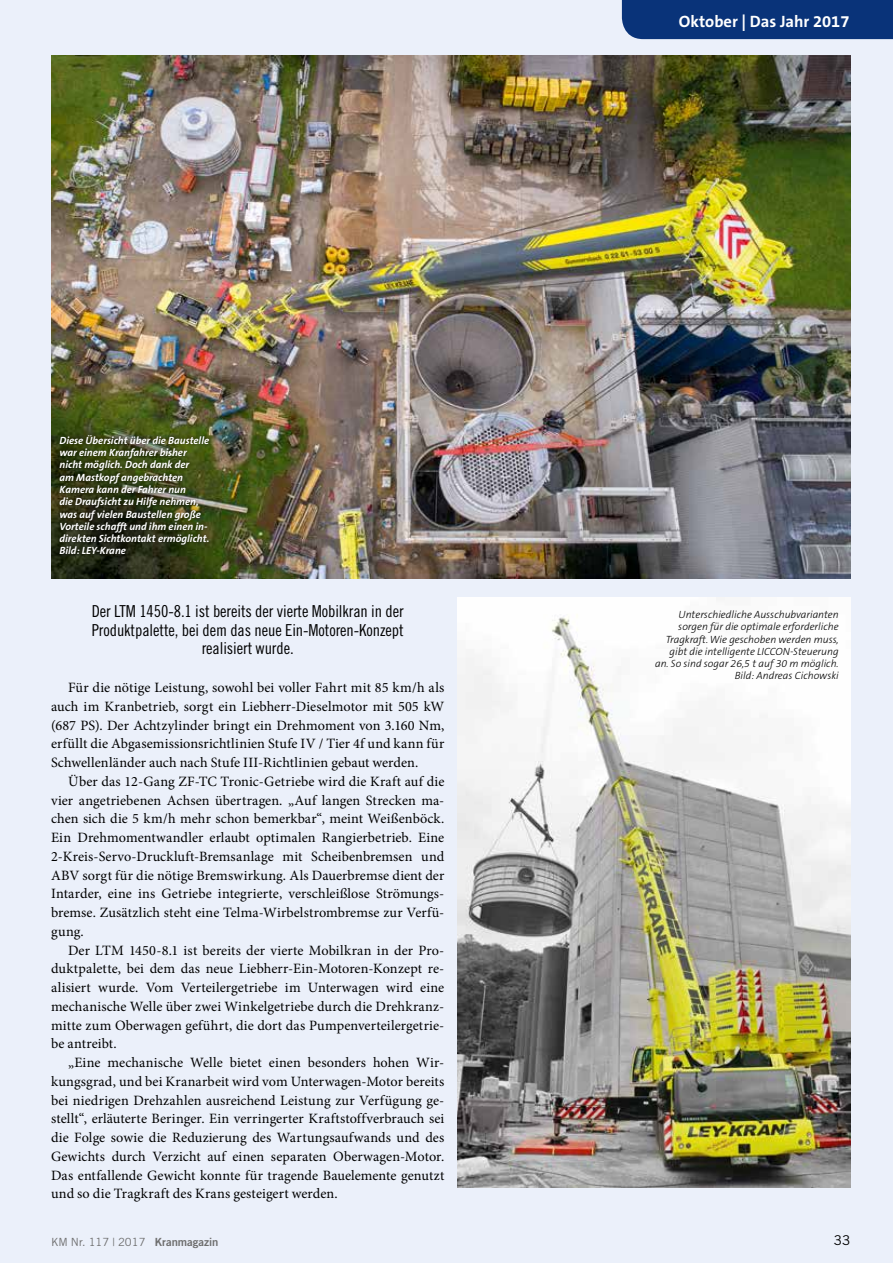
<style>
.page{position:relative;width:893px;height:1263px;background:#ebf0fa}
.page>*{position:absolute;margin:0;border:0;box-sizing:border-box;transform-origin:0 0}
.t1{font:16.5px/18.8px "Trade Gothic Cond Eighteen";letter-spacing:-.005em;color:#000;text-align:center}
.t2{font:700 16.5px "The Sans B7";color:#fff}
.t3{font:14.25px/18.8px "Minion Pro";letter-spacing:.005em;color:#000;text-align:justify}
.t4{font:13.5px "Trade Gothic";color:#000}
.t5{font:11.25px "Trade Gothic";color:#6e6e6e}
.t6{font:italic 700 10.5px/12.3px "The Sans B7";color:#fff}
.t7{font:italic 300 10.5px/12.3px "The Sans B3";color:#000;text-align:right}
.s1{font-family:"Trade Gothic Bold Two"}
</style>
<div class="page">
<div style="left:622px;top:0;width:271px;height:39px;background:#093379"></div>
<img style="left:51px;top:55px;width:799px;height:523px">
<img style="left:457px;top:597px;width:393px;height:590px">
<div style="left:56px;top:431px;width:157px;height:128px;background:#000;opacity:.75"></div>
<p class="t6" style="left:60px;top:434px;width:151px">Diese Übersicht über die Baustelle war einem Kranfahrer bisher nicht möglich. Doch dank der<br>am Mastkopf angebrachten<br>Kamera kann der Fahrer nun<br>die Draufsicht zu Hilfe nehmen, was auf vielen Baustellen große<br>Vorteile schafft und ihm einen in&shy;direkten Sichtkontakt ermöglicht.<br>Bild: LEY-Krane</p>
<p class="t1" style="left:92px;top:601px;width:313px">Der LTM 1450-8.1 ist bereits der vierte Mobilkran in der<br>Produktpalette, bei dem das neue Ein-Motoren-Konzept realisiert wurde.</p>
<p class="t3" style="left:51px;top:678px;width:395px;text-indent:17px">Für die nötige Leistung, sowohl bei voller Fahrt mit 85 km/h als auch im Kranbetrieb, sorgt ein Liebherr-Dieselmotor mit 505 kW (687 PS). Der Achtzylinder bringt ein Drehmoment von 3.160 Nm, erfüllt die Abgasemissionsrichtlinien Stufe IV / Tier 4f und kann für Schwellenländer auch nach Stufe III-Richtlinien gebaut werden.</p>
<p class="t3" style="left:51px;top:772px;width:395px;text-indent:17px">Über das 12-Gang ZF-TC Tronic-Getriebe wird die Kraft auf die vier angetriebenen Achsen übertragen. „Auf langen Strecken ma&shy;chen sich die 5 km/h mehr schon bemerkbar“, meint Weißenböck.<br>Ein Drehmomentwandler erlaubt optimalen Rangierbetrieb. Eine 2-Kreis-Servo-Druckluft-Bremsanlage mit Scheibenbremsen und ABV sorgt für die nötige Bremswirkung. Als Dauerbremse dient der Intarder, eine ins Getriebe integrierte, verschleißlose Strömungs&shy;bremse. Zusätzlich steht eine Telma-Wirbelstrombremse zur Verfü&shy;gung.</p>
<p class="t3" style="left:51px;top:941px;width:395px;text-indent:17px">Der LTM 1450-8.1 ist bereits der vierte Mobilkran in der Pro&shy;duktpalette, bei dem das neue Liebherr-Ein-Motoren-Konzept re&shy;alisiert wurde. Vom Verteilergetriebe im Unterwagen wird eine mechanische Welle über zwei Winkelgetriebe durch die Drehkranz&shy;mitte zum Oberwagen geführt, die dort das Pumpenverteilergetrie&shy;be antreibt.</p>
<p class="t3" style="left:51px;top:1053px;width:395px;text-indent:17px">„Eine mechanische Welle bietet einen besonders hohen Wir&shy;kungsgrad, und bei Kranarbeit wird vom Unterwagen-Motor bereits bei niedrigen Drehzahlen ausreichend Leistung zur Verfügung ge&shy;stellt“, erläuterte Beringer. Ein verringerter Kraftstoffverbrauch sei die Folge sowie die Reduzierung des Wartungsaufwands und des Gewichts durch Verzicht auf einen separaten Oberwagen-Motor.<br>Das entfallende Gewicht konnte für tragende Bauelemente genutzt und so die Tragkraft des Krans gesteigert werden.</p>
<p class="t2" style="left:679px;top:13px;width:172px">Oktober | Das Jahr 2017</p>
<p class="t7" style="left:655px;top:609px;width:185px">Unterschiedliche Ausschubvarianten sorgen für die optimale erforderliche Tragkraft. Wie geschoben werden muss, gibt die intelligente LICCON-Steuerung an. So sind sogar 26,5 t auf 30 m möglich.<br>Bild: Andreas Cichowski</p>
<p class="t5" style="left:51px;top:1235px;width:169px">KM Nr. 117 | 2017 <span class="s1">Kranmagazin</span></p>
<p class="t4" style="left:834px;top:1232px;width:18px">33</p>
</div>
